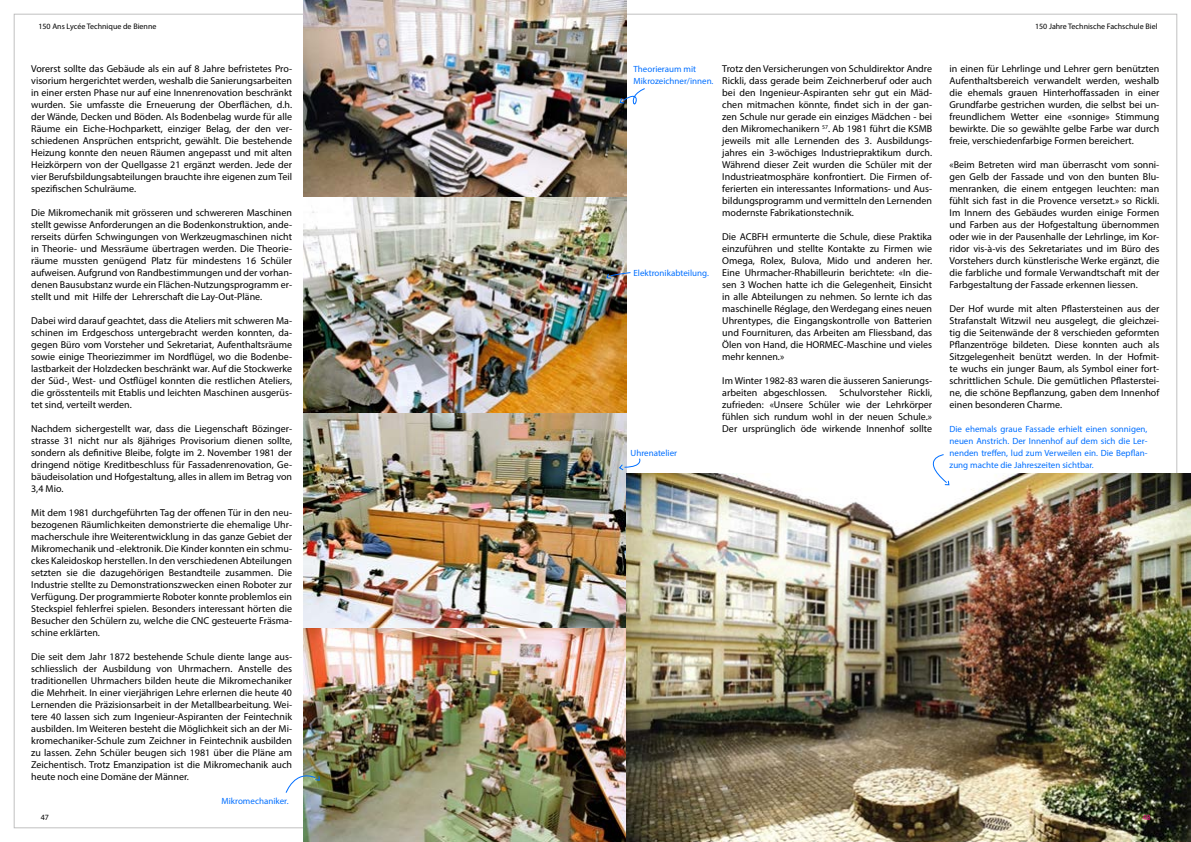
<style>
.page{position:relative;width:1191px;height:842px;background:#fff}
.page>*{position:absolute;margin:0;border:0;box-sizing:border-box;transform-origin:0 0}
.t1{font:10px/12px "Myriad Variable Concept";color:#000;text-align:justify}
.t2{font:9px/12px "Myriad Variable Concept";color:#006fff}
.t3{font:8px "Myriad Variable Concept";color:#000}
.t4{font:8px "Myriad Variable Concept";color:#e50982}
</style>
<div class="page">
<img style="left:304px;top:0;width:322px;height:198px">
<img style="left:304px;top:198px;width:322px;height:644px">
<img style="left:626px;top:474px;width:565px;height:368px">
<svg style="left:285px;top:769px;width:35px;height:25px"></svg>
<svg style="left:618px;top:458px;width:23px;height:13px"></svg>
<svg style="left:605px;top:272px;width:26px;height:7px"></svg>
<svg style="left:619px;top:87px;width:26px;height:25px"></svg>
<svg style="left:918px;top:454px;width:32px;height:32px"></svg>
<p class="t3" style="left:38px;top:21px;width:120px">150 Ans Lycée Technique de Bienne</p>
<p class="t3" style="left:1035px;top:21px;width:124px">150 Jahre Technische Fachschule Biel</p>
<p class="t1" style="left:31px;top:63px;width:262px">Vorerst sollte das Gebäude als ein auf 8 Jahre befristetes Pro&shy;visorium hergerichtet werden, weshalb die Sanierungsarbeiten in einer ersten Phase nur auf eine Innenrenovation beschränkt wurden. Sie umfasste die Erneuerung der Oberflächen, d.h. der Wände, Decken und Böden. Als Bodenbelag wurde für alle Räume ein Eiche-Hochparkett, einziger Belag, der den ver&shy;schiedenen Ansprüchen entspricht, gewählt. Die bestehende Heizung konnte den neuen Räumen angepasst und mit alten Heizkörpern von der Quellgasse 21 ergänzt werden. Jede der vier Berufsbildungsabteilungen brauchte ihre eigenen zum Teil spezifischen Schulräume.</p>
<p class="t1" style="left:31px;top:207px;width:262px">Die Mikromechanik mit grösseren und schwereren Maschinen stellt gewisse Anforderungen an die Bodenkonstruktion, ande&shy;rerseits dürfen Schwingungen von Werkzeugmaschinen nicht in Theorie- und Messräume übertragen werden. Die Theorie&shy;räume mussten genügend Platz für mindestens 16 Schüler aufweisen. Aufgrund von Randbestimmungen und der vorhan&shy;denen Bausubstanz wurde ein Flächen-Nutzungsprogramm er&shy;stellt und mit Hilfe der Lehrerschaft die Lay-Out-Pläne.</p>
<p class="t1" style="left:31px;top:315px;width:262px">Dabei wird darauf geachtet, dass die Ateliers mit schweren Ma&shy;schinen im Erdgeschoss untergebracht werden konnten, da&shy;gegen Büro vom Vorsteher und Sekretariat, Aufenthaltsräume sowie einige Theoriezimmer im Nordflügel, wo die Bodenbe&shy;lastbarkeit der Holzdecken beschränkt war. Auf die Stockwerke der Süd-, West- und Ostflügel konnten die restlichen Ateliers, die grösstenteils mit Etablis und leichten Maschinen ausgerüs&shy;tet sind, verteilt werden.</p>
<p class="t1" style="left:31px;top:423px;width:262px">Nachdem sichergestellt war, dass die Liegenschaft Bözinger&shy;strasse 31 nicht nur als 8jähriges Provisorium dienen sollte, sondern als definitive Bleibe, folgte im 2. November 1981 der dringend nötige Kreditbeschluss für Fassadenrenovation, Ge&shy;bäudeisolation und Hofgestaltung, alles in allem im Betrag von 3,4 Mio.</p>
<p class="t1" style="left:31px;top:507px;width:262px">Mit dem 1981 durchgeführten Tag der offenen Tür in den neu&shy;bezogenen Räumlichkeiten demonstrierte die ehemalige Uhr&shy;macherschule ihre Weiterentwicklung in das ganze Gebiet der Mikromechanik und -elektronik. Die Kinder konnten ein schmu&shy;ckes Kaleidoskop herstellen. In den verschiedenen Abteilungen setzten sie die dazugehörigen Bestandteile zusammen. Die Industrie stellte zu Demonstrationszwecken einen Roboter zur Verfügung. Der programmierte Roboter konnte problemlos ein Steckspiel fehlerfrei spielen. Besonders interessant hörten die Besucher den Schülern zu, welche die CNC gesteuerte Fräsma&shy;schine erklärten.</p>
<p class="t1" style="left:31px;top:651px;width:262px">Die seit dem Jahr 1872 bestehende Schule diente lange aus&shy;schliesslich der Ausbildung von Uhrmachern. Anstelle des traditionellen Uhrmachers bilden heute die Mikromechaniker die Mehrheit. In einer vierjährigen Lehre erlernen die heute 40<br>Lernenden die Präzisionsarbeit in der Metallbearbeitung. Wei&shy;tere 40 lassen sich zum Ingenieur-Aspiranten der Feintechnik ausbilden. Im Weiteren besteht die Möglichkeit sich an der Mi&shy;kromechaniker-Schule zum Zeichner in Feintechnik ausbilden zu lassen. Zehn Schüler beugen sich 1981 über die Pläne am Zeichentisch. Trotz Emanzipation ist die Mikromechanik auch heute noch eine Domäne der Männer.</p>
<p class="t3" style="left:41px;top:812px;width:10px">47</p>
<p class="t2" style="left:221px;top:795px;width:69px">Mikromechaniker.</p>
<p class="t2" style="left:633px;top:63px;width:81px">Theorieraum mit<br>Mikrozeichner/innen.</p>
<p class="t2" style="left:633px;top:267px;width:77px">Elektronikabteilung.</p>
<p class="t2" style="left:630px;top:447px;width:48px">Uhrenatelier</p>
<p class="t1" style="left:722px;top:63px;width:211px">Trotz den Versicherungen von Schuldirektor Andre Rickli, dass gerade beim Zeichnerberuf oder auch bei den Ingenieur-Aspiranten sehr gut ein Mäd&shy;chen mitmachen könnte, findet sich in der gan&shy;zen Schule nur gerade ein einziges Mädchen - bei den Mikromechanikern <sup>57</sup>. Ab 1981 führt die KSMB jeweils mit alle Lernenden des 3. Ausbildungs&shy;jahres ein 3-wöchiges Industriepraktikum durch.<br>Während dieser Zeit wurden die Schüler mit der Industrieatmosphäre konfrontiert. Die Firmen of&shy;ferierten ein interessantes Informations- und Aus&shy;bildungsprogramm und vermitteln den Lernenden modernste Fabrikationstechnik.</p>
<p class="t1" style="left:722px;top:231px;width:211px">Die ACBFH ermunterte die Schule, diese Praktika einzuführen und stellte Kontakte zu Firmen wie Omega, Rolex, Bulova, Mido und anderen her.<br>Eine Uhrmacher-Rhabilleurin berichtete: «In die&shy;sen 3 Wochen hatte ich die Gelegenheit, Einsicht in alle Abteilungen zu nehmen. So lernte ich das maschinelle Réglage, den Werdegang eines neuen Uhrentypes, die Eingangskontrolle von Batterien und Fournituren, das Arbeiten am Fliessband, das Ölen von Hand, die HORMEC-Maschine und vieles mehr kennen.»</p>
<p class="t1" style="left:722px;top:375px;width:211px">Im Winter 1982-83 waren die äusseren Sanierungs&shy;arbeiten abgeschlossen. Schulvorsteher Rickli, zufrieden: «Unsere Schüler wie der Lehrkörper fühlen sich rundum wohl in der neuen Schule.» Der ursprünglich öde wirkende Innenhof sollte</p>
<p class="t1" style="left:949px;top:63px;width:211px">in einen für Lehrlinge und Lehrer gern benützten Aufenthaltsbereich verwandelt werden, weshalb die ehemals grauen Hinterhoffassaden in einer Grundfarbe gestrichen wurden, die selbst bei un&shy;freundlichem Wetter eine «sonnige» Stimmung bewirkte. Die so gewählte gelbe Farbe war durch freie, verschiedenfarbige Formen bereichert.</p>
<p class="t1" style="left:949px;top:159px;width:211px">«Beim Betreten wird man überrascht vom sonni&shy;gen Gelb der Fassade und von den bunten Blu&shy;menranken, die einem entgegen leuchten: man fühlt sich fast in die Provence versetzt.» so Rickli.<br>Im Innern des Gebäudes wurden einige Formen und Farben aus der Hofgestaltung übernommen oder wie in der Pausenhalle der Lehrlinge, im Kor&shy;ridor vis-à-vis des Sekretariates und im Büro des Vorstehers durch künstlerische Werke ergänzt, die die farbliche und formale Verwandtschaft mit der Farbgestaltung der Fassade erkennen liessen.</p>
<p class="t1" style="left:949px;top:303px;width:211px">Der Hof wurde mit alten Pflastersteinen aus der Strafanstalt Witzwil neu ausgelegt, die gleichzei&shy;tig die Seitenwände der 8 verschieden geformten Pflanzentröge bildeten. Diese konnten auch als Sitzgelegenheit benützt werden. In der Hofmit&shy;te wuchs ein junger Baum, als Symbol einer fort&shy;schrittlichen Schule. Die gemütlichen Pflasterstei&shy;ne, die schöne Bepflanzung, gaben dem Innenhof einen besonderen Charme.</p>
<p class="t2" style="left:949px;top:423px;width:199px;text-align:justify">Die ehemals graue Fassade erhielt einen sonnigen, neuen Anstrich. Der Innenhof auf dem sich die Ler&shy;nenden treffen, lud zum Verweilen ein. Die Bepflan&shy;zung machte die Jahreszeiten sichtbar.</p>
<p class="t4" style="left:1142px;top:812px;width:10px">48</p>
</div>
